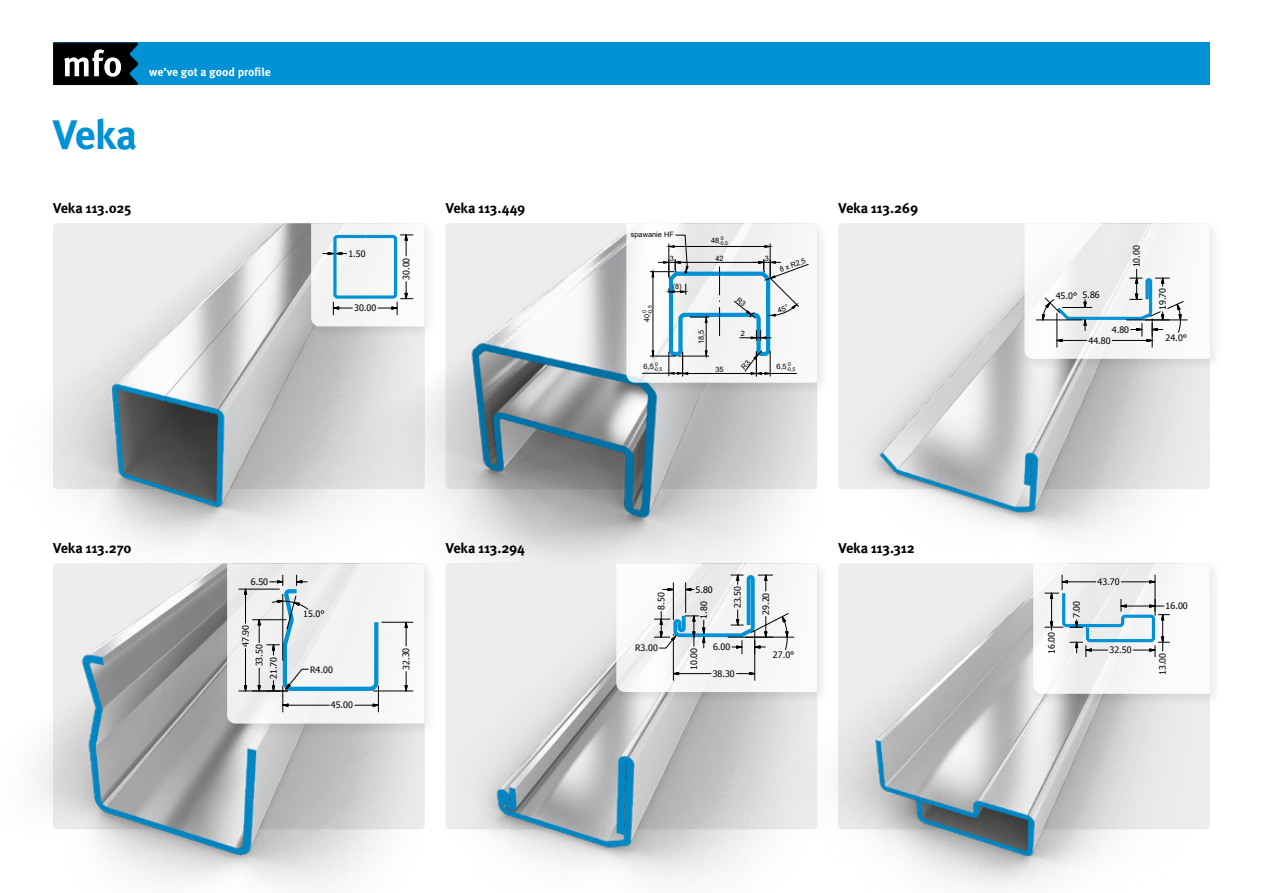
<style>
.page{position:relative;width:1263px;height:893px;background:#fff}
.page>*{position:absolute;margin:0;border:0;box-sizing:border-box;transform-origin:0 0}
.t1{font:700 41.25px "Meta Pro";color:#0092d4}
.t2{font:700 14.25px "Meta Pro";letter-spacing:-.02em;color:#000}
.t3{font:700 11.7px "Meta Pro";letter-spacing:-.005em;color:#fff}
.t4{font:8.85px "Tahoma";color:#000}
.t5{font:7.35px "Arial";color:#000}
.t6{font:5.1px "Arial";color:#000}
</style>
<div class="page">
<div style="left:53px;top:43px;width:1157px;height:42px;background:#0092d4"></div>
<svg style="left:53px;top:43px;width:85px;height:42px;background:#2e3538"></svg>
<img style="left:53px;top:223px;width:254px;height:325px">
<div style="left:306px;top:218px;width:132px;height:122px;background:#fff"></div>
<img style="left:307px;top:223px;width:392px;height:340px">
<div style="left:622px;top:218px;width:209px;height:179px;background:#000;opacity:.1"></div>
<img style="left:699px;top:223px;width:511px;height:336px">
<div style="left:1020px;top:218px;width:204px;height:155px;background:#000;opacity:.1"></div>
<svg style="left:1024px;top:223px;width:186px;height:136px"></svg>
<img style="left:33px;top:563px;width:274px;height:324px">
<div style="left:222px;top:559px;width:216px;height:178px;background:#000;opacity:.1"></div>
<svg style="left:227px;top:563px;width:80px;height:161px"></svg>
<img style="left:307px;top:563px;width:392px;height:325px">
<div style="left:612px;top:559px;width:219px;height:146px;background:#000;opacity:.1"></div>
<svg style="left:616px;top:563px;width:83px;height:129px"></svg>
<img style="left:699px;top:563px;width:511px;height:326px">
<div style="left:1029px;top:559px;width:194px;height:149px;background:#000;opacity:.1"></div>
<svg style="left:1033px;top:563px;width:177px;height:131px"></svg>
<hr style="left:1155px;top:575px;width:1px;height:40px;background:#000">
<svg style="left:626px;top:223px;width:191px;height:160px"></svg>
<h3 class="t3" style="left:149px;top:65px;width:123px">we’ve got a good profile</h3>
<h1 class="t1" style="left:53px;top:108px;width:86px">Veka</h1>
<h2 class="t2" style="left:53px;top:199px;width:80px">Veka 113.025</h2>
<p class="t4" style="left:348px;top:248px;width:19px">1.50</p>
<p class="t4" style="left:354px;top:302px;width:24px">30.00</p>
<p class="t4" style="left:400px;top:280px;width:24px;rotate:-90deg">30.00</p>
<h2 class="t2" style="left:446px;top:199px;width:81px">Veka 113.449</h2>
<h2 class="t2" style="left:53px;top:539px;width:80px">Veka 113.270</h2>
<p class="t4" style="left:251px;top:576px;width:19px">6.50</p>
<p class="t4" style="left:240px;top:647px;width:24px;rotate:-90deg">47.90</p>
<p class="t4" style="left:253px;top:666px;width:24px;rotate:-90deg">33.50</p>
<p class="t4" style="left:268px;top:679px;width:24px;rotate:-90deg">21.70</p>
<p class="t4" style="left:303px;top:608px;width:23px">15.0°</p>
<p class="t4" style="left:310px;top:663px;width:24px">R4.00</p>
<p class="t4" style="left:331px;top:699px;width:24px">45.00</p>
<h2 class="t2" style="left:446px;top:539px;width:81px">Veka 113.294</h2>
<p class="t4" style="left:400px;top:670px;width:24px;rotate:-90deg">32.30</p>
<p class="t5" style="left:631px;top:229px;width:44px">spawanie HF</p>
<p class="t5" style="left:711px;top:235px;width:14px">48 <sup>0</sup></p>
<p class="t6" style="left:719px;top:240px;width:10px">-0,5</p>
<p class="t5" style="left:670px;top:253px;width:6px">3</p>
<p class="t5" style="left:715px;top:253px;width:10px">42</p>
<p class="t5" style="left:765px;top:253px;width:6px">3</p>
<p class="t6" style="left:646px;top:314px;width:10px;rotate:-90deg">-0,5</p>
<p class="t5" style="left:642px;top:322px;width:14px;rotate:-90deg">40 <sup>0</sup></p>
<p class="t5" style="left:673px;top:281px;width:11px">(8)</p>
<p class="t5" style="left:696px;top:344px;width:16px;rotate:-90deg">18,5</p>
<p class="t5" style="left:741px;top:329px;width:6px">2</p>
<p class="t5" style="left:778px;top:265px;width:29px;rotate:-20deg">8 x R2,5</p>
<p class="t5" style="left:643px;top:361px;width:16px">6,5 <sup>0</sup></p>
<p class="t6" style="left:653px;top:366px;width:10px">-0,5</p>
<p class="t5" style="left:715px;top:364px;width:10px">35</p>
<p class="t5" style="left:776px;top:361px;width:16px">6,5 <sup>0</sup></p>
<p class="t6" style="left:786px;top:366px;width:10px">-0,5</p>
<h2 class="t2" style="left:838px;top:199px;width:81px">Veka 113.269</h2>
<p class="t4" style="left:655px;top:610px;width:19px;rotate:-90deg">8.50</p>
<p class="t4" style="left:635px;top:642px;width:24px">R3.00</p>
<p class="t4" style="left:695px;top:584px;width:19px">5.80</p>
<p class="t4" style="left:698px;top:619px;width:19px;rotate:-90deg">1.80</p>
<p class="t4" style="left:732px;top:608px;width:24px;rotate:-90deg">23.50</p>
<p class="t4" style="left:688px;top:670px;width:24px;rotate:-90deg">10.00</p>
<p class="t4" style="left:713px;top:641px;width:19px">6.00</p>
<p class="t4" style="left:713px;top:668px;width:24px">38.30</p>
<p class="t4" style="left:760px;top:615px;width:24px;rotate:-90deg">29.20</p>
<p class="t4" style="left:773px;top:649px;width:23px">27.0°</p>
<h2 class="t2" style="left:838px;top:539px;width:78px">Veka 113.312</h2>
<p class="t4" style="left:1131px;top:267px;width:24px;rotate:-90deg">10.00</p>
<p class="t4" style="left:1056px;top:290px;width:46px">45.0° 5.86</p>
<p class="t4" style="left:1157px;top:310px;width:24px;rotate:-90deg">19.70</p>
<p class="t4" style="left:1112px;top:324px;width:19px">4.80</p>
<p class="t4" style="left:1088px;top:335px;width:24px">44.80</p>
<p class="t4" style="left:1165px;top:331px;width:23px">24.0°</p>
<p class="t4" style="left:1097px;top:576px;width:24px">43.70</p>
<p class="t4" style="left:1046px;top:654px;width:24px;rotate:-90deg">16.00</p>
<p class="t4" style="left:1071px;top:618px;width:19px;rotate:-90deg">7.00</p>
<p class="t4" style="left:1165px;top:600px;width:24px">16.00</p>
<p class="t4" style="left:1109px;top:644px;width:24px">32.50</p>
<p class="t4" style="left:1157px;top:675px;width:24px;rotate:-90deg">13.00</p>
</div>
